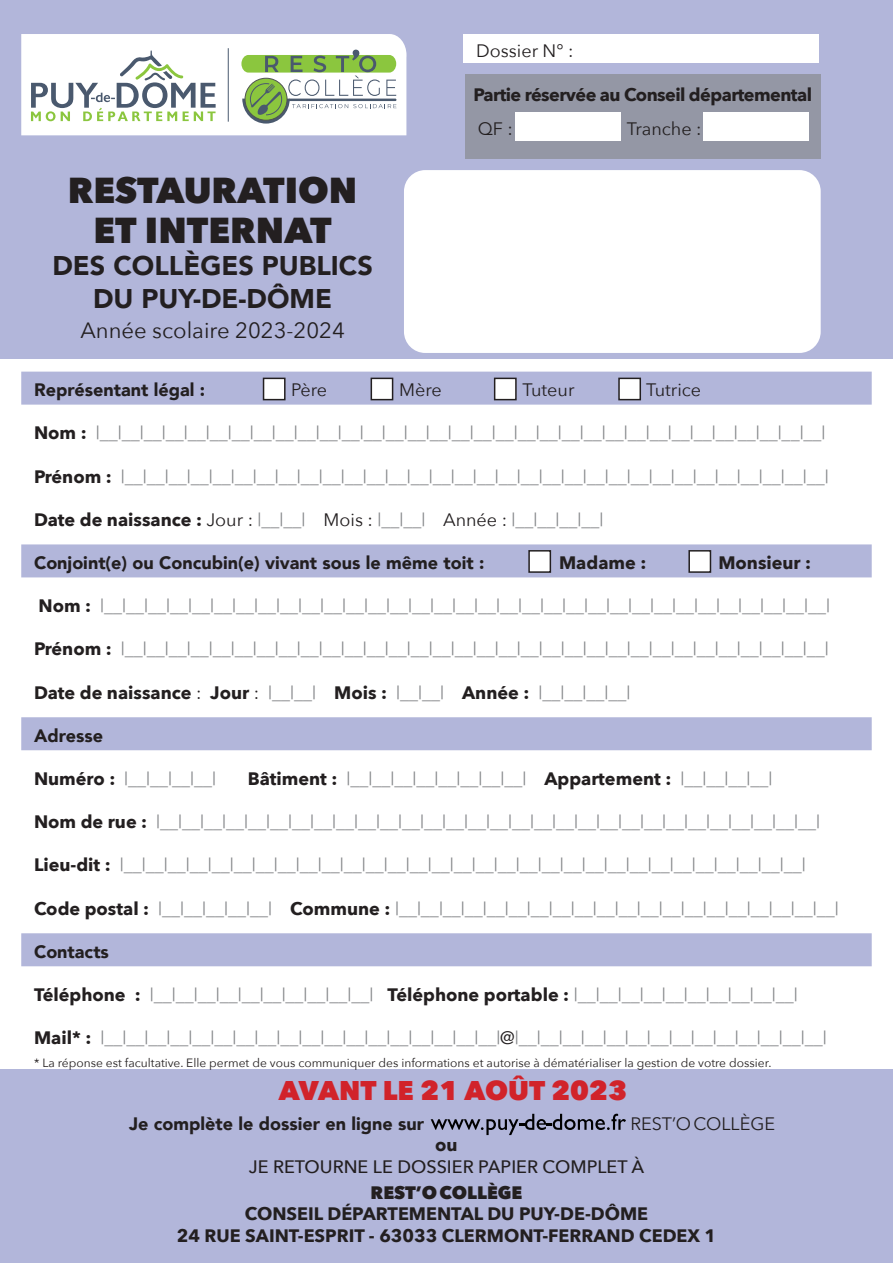
<style>
.page{position:relative;width:893px;height:1263px;background:#fff}
.page>*{position:absolute;margin:0;border:0;box-sizing:border-box;transform-origin:0 0}
.t1{font:800 36px "Avenir Next";color:#231f20}
.t2{font:900 27px "Avenir";color:#231f20}
.t3{font:800 27px "Avenir Next";color:#d1232a}
.t4{font:22.05px "Avenir Next";color:#231f20}
.t5{font:18px "Avenir";color:#808285}
.t6{font:700 18px "Avenir Next";color:#231f20}
.t7{font:900 18px "Avenir";color:#231f20}
.t8{font:18px "Avenir Next";color:#231f20}
.t9{font:700 18px "Avenir Next";letter-spacing:-.03em;color:#231f20}
.t10{font:500 18px "Avenir Next";color:#231f20}
.t11{font:800 18px "Avenir Next";color:#231f20}
.t12{font:12px "Avenir Next";color:#231f20}
.s1{font-family:"Avenir Next";font-weight:700;color:#231f20}
.s2{font-family:"Avenir Next";color:#231f20}
.s3{font-weight:400}
.s4{font-family:"Avenir";font-weight:400;color:#808285}
</style>
<div class="page">
<div style="left:0;top:0;width:893px;height:358px;background:#b2b6da"></div>
<div style="left:0;top:1069px;width:893px;height:194px;background:#b2b6da"></div>
<div style="left:404px;top:170px;width:417px;height:183px;background:#fff;border-radius:21px"></div>
<div style="left:463px;top:34px;width:356px;height:28px;background:#fff"></div>
<div style="left:465px;top:74px;width:356px;height:85px;background:#9497a5"></div>
<div style="left:515px;top:112px;width:106px;height:28px;background:#fff"></div>
<div style="left:703px;top:112px;width:106px;height:28px;background:#fff"></div>
<div style="left:21px;top:372px;width:851px;height:33px;background:#b2b6da"></div>
<div style="left:21px;top:544px;width:851px;height:33px;background:#b2b6da"></div>
<div style="left:21px;top:717px;width:851px;height:33px;background:#b2b6da"></div>
<div style="left:21px;top:933px;width:851px;height:33px;background:#b2b6da"></div>
<div style="left:264px;top:378px;width:21px;height:22px;background:#fff"></div>
<div style="left:263px;top:378px;width:23px;height:22px;border:2px solid #231f20"></div>
<div style="left:529px;top:551px;width:21px;height:21px;background:#fff"></div>
<div style="left:528px;top:550px;width:23px;height:23px;border:2px solid #231f20"></div>
<div style="left:689px;top:551px;width:21px;height:21px;background:#fff"></div>
<div style="left:688px;top:550px;width:23px;height:23px;border:2px solid #231f20"></div>
<div style="left:371px;top:378px;width:22px;height:22px;background:#fff"></div>
<div style="left:371px;top:378px;width:22px;height:22px;border:2px solid #231f20"></div>
<div style="left:495px;top:378px;width:21px;height:22px;background:#fff"></div>
<div style="left:494px;top:378px;width:23px;height:22px;border:2px solid #231f20"></div>
<div style="left:619px;top:378px;width:21px;height:22px;background:#fff"></div>
<div style="left:618px;top:378px;width:23px;height:22px;border:2px solid #231f20"></div>
<svg style="left:431px;top:1114px;width:195px;height:21px"></svg>
<svg style="left:21px;top:34px;width:385px;height:101px;background:#e0e7db"></svg>
<hr style="left:228px;top:48px;width:1px;height:74px;background:#4a596e">
<p class="t1" style="left:68px;top:168px;width:291px">RESTAURATION</p>
<p class="t1" style="left:94px;top:208px;width:240px">ET INTERNAT</p>
<p class="t2" style="left:52px;top:243px;width:322px">DES COLLÈGES PUBLICS</p>
<p class="t2" style="left:93px;top:275px;width:240px">DU PUY-DE-DÔME</p>
<p class="t4" style="left:80px;top:312px;width:266px">Année scolaire 2023-2024</p>
<p class="t8" style="left:476px;top:36px;width:99px">Dossier N° :</p>
<p class="t9" style="left:473px;top:79px;width:340px">Partie réservée au Conseil départemental</p>
<p class="t8" style="left:478px;top:114px;width:37px">QF :</p>
<p class="t8" style="left:627px;top:114px;width:76px">Tranche :</p>
<p class="t7" style="left:34px;top:374px;width:173px">Représentant légal :</p>
<p class="t8" style="left:291px;top:375px;width:37px">Père</p>
<p class="t8" style="left:399px;top:375px;width:44px">Mère</p>
<p class="t8" style="left:522px;top:375px;width:54px">Tuteur</p>
<p class="t8" style="left:646px;top:375px;width:57px">Tutrice</p>
<p class="t5" style="left:34px;top:422px;width:793px"><span class="s1">Nom :</span> |__|__|__|__|__|__|__|__|__|__|__|__|__|__|__|__|__|__|__|__|__|__|__|__|__|__|__|__|__|__|__|__|__|</p>
<p class="t5" style="left:34px;top:466px;width:796px"><span class="s1">Prénom :</span> |__|__|__|__|__|__|__|__|__|__|__|__|__|__|__|__|__|__|__|__|__|__|__|__|__|__|__|__|__|__|__|__|</p>
<p class="t5" style="left:34px;top:509px;width:571px"><span class="s1">Date de naissance :</span> <span class="s2">Jour :</span> |__|__| <span class="s2">Mois :</span> |__|__| <span class="s2">Année :</span> |__|__|__|__|</p>
<p class="t7" style="left:34px;top:547px;width:452px">Conjoint(e) ou Concubin(e) vivant sous le même toit :</p>
<p class="t6" style="left:559px;top:547px;width:89px">Madame :</p>
<p class="t6" style="left:718px;top:547px;width:94px">Monsieur :</p>
<p class="t5" style="left:39px;top:595px;width:793px"><span class="s1">Nom :</span> |__|__|__|__|__|__|__|__|__|__|__|__|__|__|__|__|__|__|__|__|__|__|__|__|__|__|__|__|__|__|__|__|__|</p>
<p class="t5" style="left:34px;top:638px;width:796px"><span class="s1">Prénom :</span> |__|__|__|__|__|__|__|__|__|__|__|__|__|__|__|__|__|__|__|__|__|__|__|__|__|__|__|__|__|__|__|__|</p>
<p class="t6" style="left:34px;top:677px;width:598px">Date de naissance <span class="s3">:</span> Jour <span class="s3">:</span> <span class="s4">|__|__|</span> Mois : <span class="s4">|__|__|</span> Année : <span class="s4">|__|__|__|__|</span></p>
<p class="t7" style="left:34px;top:720px;width:71px">Adresse</p>
<p class="t5" style="left:34px;top:768px;width:184px"><span class="s1">Numéro :</span> |__|__|__|__|</p>
<p class="t5" style="left:248px;top:768px;width:526px"><span class="s1">Bâtiment :</span> |__|__|__|__|__|__|__|__| <span class="s1">Appartement :</span> |__|__|__|__|</p>
<p class="t5" style="left:34px;top:811px;width:788px"><span class="s1">Nom de rue :</span> |__|__|__|__|__|__|__|__|__|__|__|__|__|__|__|__|__|__|__|__|__|__|__|__|__|__|__|__|__|__|</p>
<p class="t5" style="left:34px;top:854px;width:773px"><span class="s1">Lieu-dit :</span> |__|__|__|__|__|__|__|__|__|__|__|__|__|__|__|__|__|__|__|__|__|__|__|__|__|__|__|__|__|__|__|</p>
<p class="t5" style="left:34px;top:898px;width:806px"><span class="s1">Code postal :</span> |__|__|__|__|__| <span class="s1">Commune :</span> |__|__|__|__|__|__|__|__|__|__|__|__|__|__|__|__|__|__|__|__|</p>
<p class="t7" style="left:34px;top:936px;width:76px">Contacts</p>
<p class="t5" style="left:34px;top:984px;width:765px"><span class="s1">Téléphone :</span> |__|__|__|__|__|__|__|__|__|__| <span class="s1">Téléphone portable :</span> |__|__|__|__|__|__|__|__|__|__|</p>
<p class="t5" style="left:34px;top:1027px;width:794px"><span class="s1">Mail* :</span> |__|__|__|__|__|__|__|__|__|__|__|__|__|__|__|__|__|__|<span class="s2">@</span>|__|__|__|__|__|__|__|__|__|__|__|__|__|__|</p>
<p class="t12" style="left:34px;top:1053px;width:739px">* La réponse est facultative. Elle permet de vous communiquer des informations et autorise à dématérialiser la gestion de votre dossier.</p>
<p class="t3" style="left:279px;top:1073px;width:350px">AVANT LE 21 AOÛT 2023</p>
<p class="t7" style="left:129px;top:1108px;width:296px">Je complète le dossier en ligne sur</p>
<p class="t6" style="left:435px;top:1129px;width:24px">ou</p>
<p class="t10" style="left:249px;top:1151px;width:397px">JE RETOURNE LE DOSSIER PAPIER COMPLET À</p>
<p class="t11" style="left:371px;top:1181px;width:153px">REST’OCOLLÈGE</p>
<p class="t6" style="left:245px;top:1198px;width:405px">CONSEIL DÉPARTEMENTAL DU PUY-DE-DÔME</p>
<p class="t6" style="left:177px;top:1220px;width:541px">24 RUE SAINT-ESPRIT - 63033 CLERMONT-FERRAND CEDEX 1</p>
<p class="t8" style="left:630px;top:1109px;width:146px">REST’OCOLLÈGE</p>
</div>
